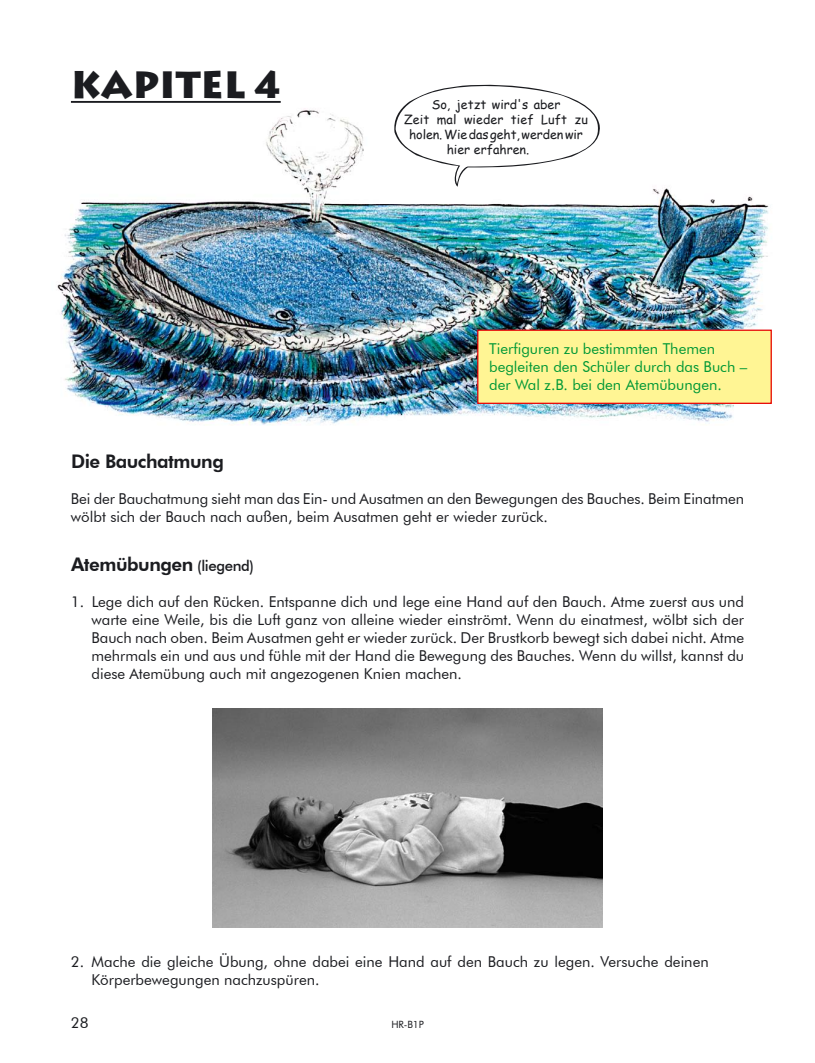
<style>
.page{position:relative;width:815px;height:1063px;background:#fff}
.page>*{position:absolute;margin:0;border:0;box-sizing:border-box;transform-origin:0 0}
.t1{font:700 37.5px "Lithograph";color:#1b1c20}
.t2{font:800 18.75px "Futura BT";letter-spacing:-.025em;color:#1b1c20}
.t3{font:15px/18px "Futura BT";color:#1b1c20}
.t4{font:15px/18px "Futura BT";color:#009836}
.t5{font:12.5px "Comic Sans MS";color:#1b1c20}
.t6{font:10px "Futura BT";color:#1b1c20}
.s1{font-weight:500;font-size:15px}
</style>
<div class="page">
<img style="left:57px;top:101px;width:715px;height:324px">
<hr style="left:71px;top:101px;width:210px;height:2px;background:#1b1c20">
<img style="left:213px;top:708px;width:389px;height:220px">
<svg style="left:393px;top:84px;width:209px;height:103px"></svg>
<div style="left:478px;top:330px;width:293px;height:73px;background:#fff594"></div>
<div style="left:477px;top:330px;width:295px;height:74px;border:1px solid #e60005"></div>
<h1 class="t1" style="left:71px;top:62px;width:211px">Kapitel 4</h1>
<p class="t5" style="left:432px;top:95px;width:130px">So, jetzt wird's aber</p>
<p class="t5" style="left:404px;top:110px;width:185px">Zeit mal wieder tief Luft zu</p>
<p class="t5" style="left:409px;top:125px;width:175px">holen. Wie das geht, werden wir</p>
<p class="t5" style="left:447px;top:140px;width:84px">hier erfahren.</p>
<p class="t4" style="left:489px;top:340px;width:260px">Tierfiguren zu bestimmten Themen begleiten den Schüler durch das Buch – der Wal z.B. bei den Atemübungen.</p>
<p class="t2" style="left:71px;top:450px;width:154px">Die Bauchatmung</p>
<p class="t3" style="left:71px;top:490px;width:675px">Bei der Bauchatmung sieht man das Ein- und Ausatmen an den Bewegungen des Bauches. Beim Einatmen wölbt sich der Bauch nach außen, beim Ausatmen geht er wieder zurück.</p>
<p class="t2" style="left:71px;top:553px;width:185px">Atemübungen <span class="s1">(liegend)</span></p>
<p class="t3" style="left:91px;top:592px;width:654px;text-align:justify;text-indent:-21px">1. Lege dich auf den Rücken. Entspanne dich und lege eine Hand auf den Bauch. Atme zuerst aus und warte eine Weile, bis die Luft ganz von alleine wieder einströmt. Wenn du einatmest, wölbt sich der Bauch nach oben. Beim Ausatmen geht er wieder zurück. Der Brustkorb bewegt sich dabei nicht. Atme mehrmals ein und aus und fühle mit der Hand die Bewegung des Bauches. Wenn du willst, kannst du diese Atemübung auch mit angezogenen Knien machen.</p>
<p class="t3" style="left:91px;top:953px;width:619px;text-indent:-21px">2. Mache die gleiche Übung, ohne dabei eine Hand auf den Bauch zu legen. Versuche deinen<br>Körperbewegungen nachzuspüren.</p>
<p class="t3" style="left:71px;top:1013px;width:19px">28</p>
<p class="t6" style="left:391px;top:1018px;width:34px">HR-B1P</p>
</div>
